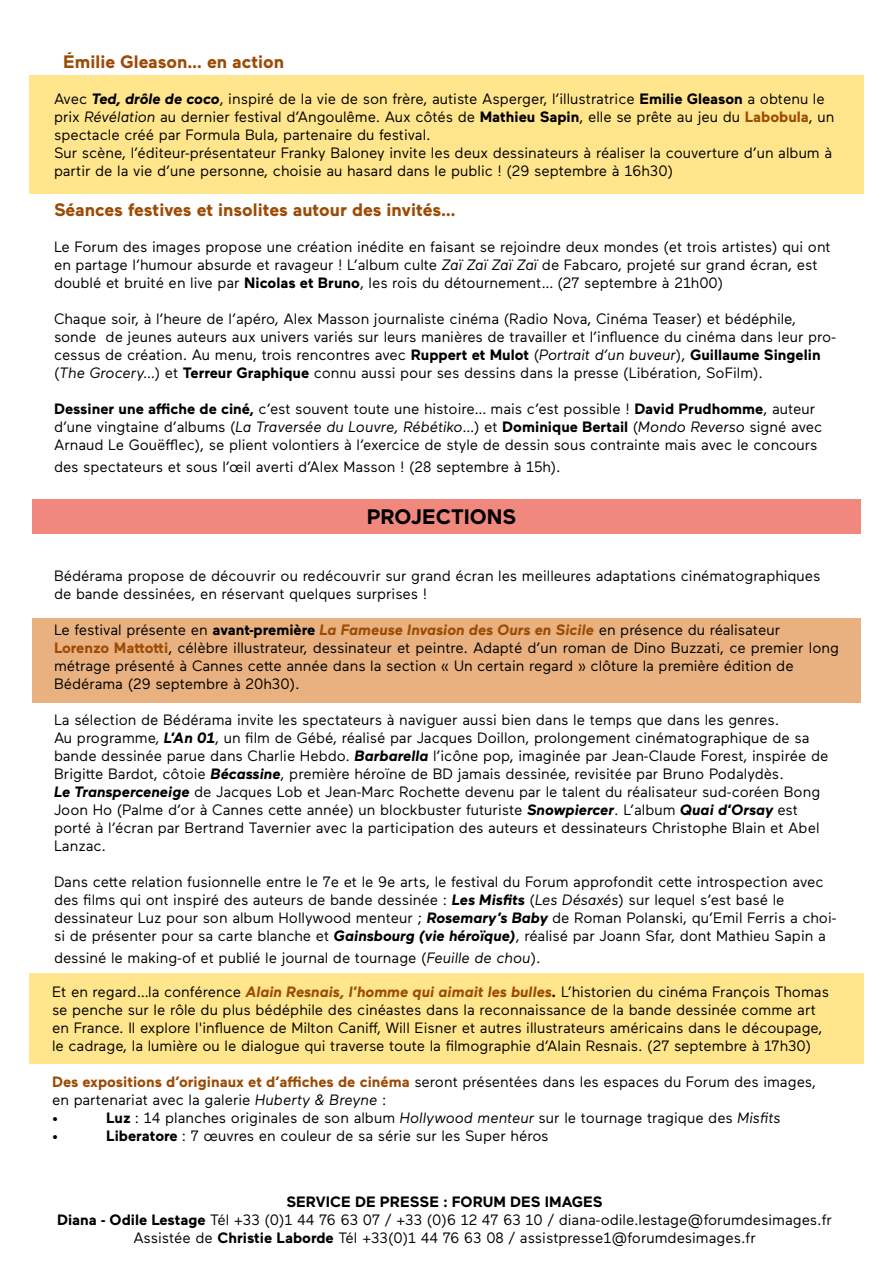
<style>
.page{position:relative;width:893px;height:1263px;background:#fff}
.page>*{position:absolute;margin:0;border:0;box-sizing:border-box;transform-origin:0 0}
.t1{font:700 21px "Maax";color:#000}
.t2{font:700 18px "Maax";color:#9c4b05}
.t3{font:15px/18px "Maax";color:#000}
.s1{font-weight:700;font-style:italic}
.s2{font-weight:700}
.s3{font-style:italic}
.s4{font-weight:700;color:#9c4b05}
.s5{font-weight:700;font-style:italic;color:#9c4b05}
</style>
<div class="page">
<div style="left:29px;top:973px;width:835px;height:90px;background:#ffe58b"></div>
<div style="left:32px;top:618px;width:829px;height:85px;background:#e8b17f"></div>
<div style="left:32px;top:500px;width:829px;height:34px;background:#f1887d"></div>
<div style="left:29px;top:75px;width:835px;height:119px;background:#ffe58b"></div>
<p class="t2" style="left:63px;top:49px;width:223px">Émilie Gleason… en action</p>
<p class="t3" style="left:54px;top:89px;width:782px">Avec <span class="s1">Ted, drôle de coco</span>, inspiré de la vie de son frère, autiste Asperger, l’illustratrice <span class="s2">Emilie Gleason</span> a obtenu le prix <span class="s3">Révélation</span> au dernier festival d’Angoulême. Aux côtés de <span class="s2">Mathieu Sapin</span>, elle se prête au jeu du <span class="s4">Labobula</span>, un spectacle créé par Formula Bula, partenaire du festival.<br>Sur scène, l’éditeur-présentateur Franky Baloney invite les deux dessinateurs à réaliser la couverture d’un album à partir de la vie d’une personne, choisie au hasard dans le public ! (29 septembre à 16h30)</p>
<p class="t2" style="left:54px;top:198px;width:403px">Séances festives et insolites autour des invités…</p>
<p class="t3" style="left:54px;top:237px;width:778px">Le Forum des images propose une création inédite en faisant se rejoindre deux mondes (et trois artistes) qui ont en partage l’humour absurde et ravageur ! L’album culte <span class="s3">Zaï Zaï Zaï Zaï</span> de Fabcaro, projeté sur grand écran, est doublé et bruité en live par <span class="s2">Nicolas et Bruno</span>, les rois du détournement… (27 septembre à 21h00)</p>
<p class="t3" style="left:54px;top:309px;width:784px">Chaque soir, à l’heure de l’apéro, Alex Masson journaliste cinéma (Radio Nova, Cinéma Teaser) et bédéphile, sonde de jeunes auteurs aux univers variés sur leurs manières de travailler et l’influence du cinéma dans leur pro&shy;cessus de création. Au menu, trois rencontres avec <span class="s2">Ruppert et Mulot</span> (<span class="s3">Portrait d’un buveur</span>), <span class="s2">Guillaume Singelin </span>(<span class="s3">The Grocery…</span>) et <span class="s2">Terreur Graphique</span> connu aussi pour ses dessins dans la presse (Libération, SoFilm).</p>
<p class="t3" style="left:54px;top:399px;width:770px"><span class="s2">Dessiner une affiche de ciné,</span> c’est souvent toute une histoire… mais c’est possible ! <span class="s2">David Prudhomme</span>, auteur d’une vingtaine d’albums (<span class="s3">La Traversée du Louvre, Rébétiko…</span>) et <span class="s2">Dominique Bertail</span> (<span class="s3">Mondo Reverso</span> signé avec<br>Arnaud Le Gouëfflec), se plient volontiers à l’exercice de style de dessin sous contrainte mais avec le concours</p>
<p class="t3" style="left:54px;top:457px;width:508px">des spectateurs et sous l’œil averti d’Alex Masson ! (28 septembre à 15h).</p>
<h1 class="t1" style="left:367px;top:503px;width:151px">PROJECTIONS</h1>
<p class="t3" style="left:54px;top:566px;width:768px">Bédérama propose de découvrir ou redécouvrir sur grand écran les meilleures adaptations cinématographiques de bande dessinées, en réservant quelques surprises !</p>
<p class="t3" style="left:54px;top:620px;width:786px">Le festival présente en <span class="s2">avant-première</span> <span class="s5">La Fameuse Invasion des Ours en Sicile</span> en présence du réalisateur <span class="s4">Lorenzo Mattotti</span>, célèbre illustrateur, dessinateur et peintre. Adapté d’un roman de Dino Buzzati, ce premier long métrage présenté à Cannes cette année dans la section « Un certain regard » clôture la première édition de Bédérama (29 septembre à 20h30).</p>
<p class="t3" style="left:54px;top:710px;width:776px">La sélection de Bédérama invite les spectateurs à naviguer aussi bien dans le temps que dans les genres.<br>Au programme, <span class="s1">L’An 01</span>, un film de Gébé, réalisé par Jacques Doillon, prolongement cinématographique de sa bande dessinée parue dans Charlie Hebdo. <span class="s1">Barbarella</span> l’icône pop, imaginée par Jean-Claude Forest, inspirée de Brigitte Bardot, côtoie <span class="s1">Bécassine</span>, première héroïne de BD jamais dessinée, revisitée par Bruno Podalydès.<br><span class="s1">Le Transperceneige</span> de Jacques Lob et Jean-Marc Rochette devenu par le talent du réalisateur sud-coréen Bong Joon Ho (Palme d’or à Cannes cette année) un blockbuster futuriste <span class="s1">Snowpiercer</span>. L’album <span class="s1">Quai d’Orsay</span> est porté à l’écran par Bertrand Tavernier avec la participation des auteurs et dessinateurs Christophe Blain et Abel Lanzac.</p>
<p class="t3" style="left:54px;top:872px;width:784px">Dans cette relation fusionnelle entre le 7e et le 9e arts, le festival du Forum approfondit cette introspection avec des films qui ont inspiré des auteurs de bande dessinée : <span class="s1">Les Misfits</span> (<span class="s3">Les Désaxés</span>) sur lequel s’est basé le dessinateur Luz pour son album Hollywood menteur ; <span class="s1">Rosemary’s Baby</span> de Roman Polanski, qu’Emil Ferris a choi&shy;si de présenter pour sa carte blanche et <span class="s1">Gainsbourg (vie héroïque)</span>, réalisé par Joann Sfar, dont Mathieu Sapin a</p>
<p class="t3" style="left:54px;top:948px;width:488px">dessiné le making-of et publié le journal de tournage (<span class="s3">Feuille de chou</span>).</p>
<p class="t3" style="left:52px;top:982px;width:778px">Et en regard…la conférence <span class="s5">Alain Resnais, l’homme qui aimait les bulles</span><span class="s1">.</span> L’historien du cinéma François Thomas se penche sur le rôle du plus bédéphile des cinéastes dans la reconnaissance de la bande dessinée comme art en France. Il explore l'influence de Milton Caniff, Will Eisner et autres illustrateurs américains dans le découpage, le cadrage, la lumière ou le dialogue qui traverse toute la filmographie d’Alain Resnais. (27 septembre à 17h30)</p>
<p class="t3" style="left:52px;top:1072px;width:766px"><span class="s4">Des expositions d’originaux et d’affiches de cinéma</span> seront présentées dans les espaces du Forum des images, en partenariat avec la galerie <span class="s3">Huberty &amp; Breyne</span> :<br>•</p>
<p class="t3" style="left:106px;top:1108px;width:676px"><span class="s2">Luz</span> : 14 planches originales de son album <span class="s3">Hollywood menteur</span> sur le tournage tragique des <span class="s3">Misfits</span></p>
<p class="t3" style="left:52px;top:1126px;width:8px">•</p>
<p class="t3" style="left:106px;top:1126px;width:444px"><span class="s2">Liberatore</span> : 7 œuvres en couleur de sa série sur les Super héros</p>
<p class="t3" style="left:57px;top:1192px;width:776px;text-align:center"><span class="s2">SERVICE DE PRESSE : FORUM DES IMAGES<br>Diana - Odile Lestage</span> Tél +33 (0)1 44 76 63 07 / +33 (0)6 12 47 63 10 / diana-odile.lestage@forumdesimages.fr<br>Assistée de <span class="s2">Christie Laborde</span> Tél +33(0)1 44 76 63 08 / assistpresse1@forumdesimages.fr</p>
</div>
